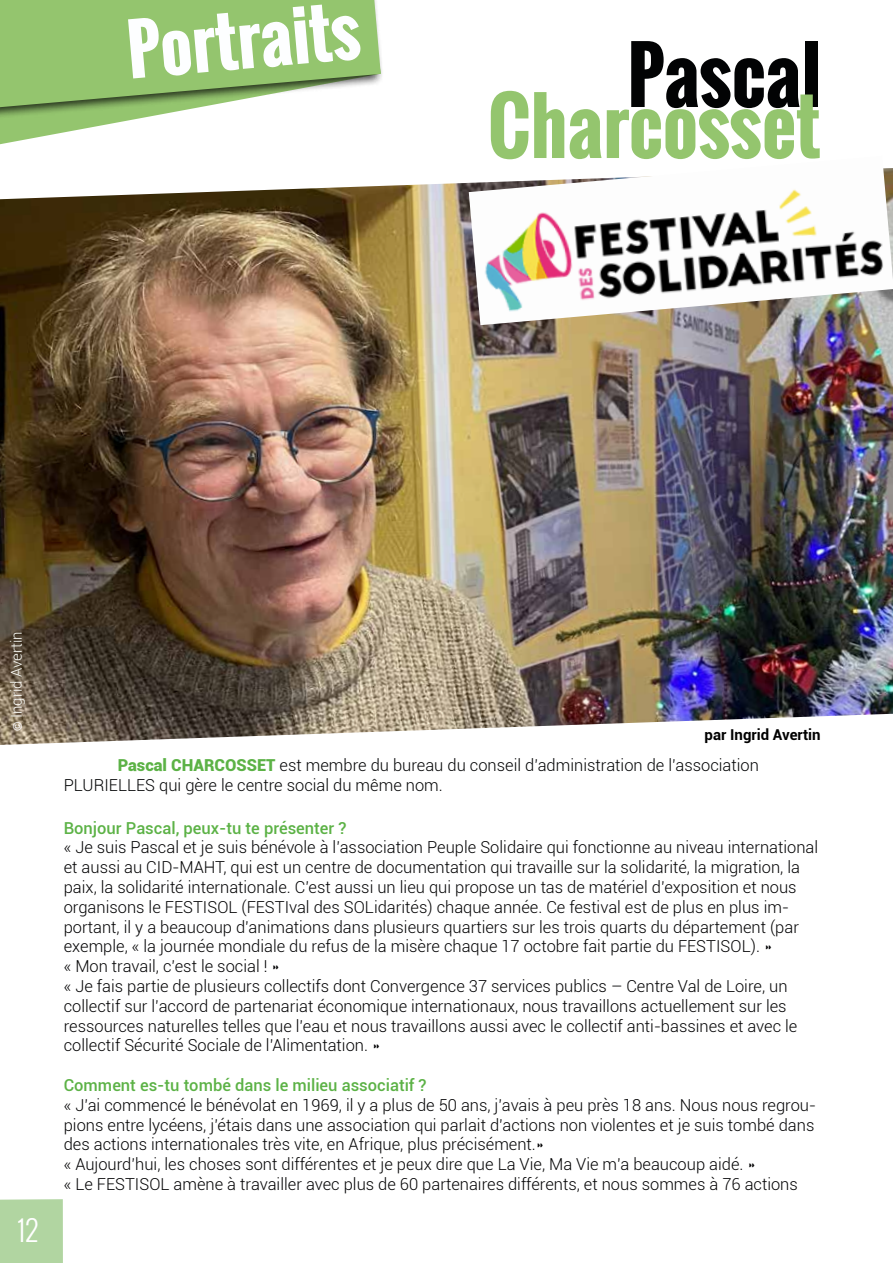
<style>
.page{position:relative;width:893px;height:1263px;background:#fff}
.page>*{position:absolute;margin:0;border:0;box-sizing:border-box;transform-origin:0 0}
.t1{font:700 75px "Oswald";color:#94c56e}
.t2{font:700 75px "Oswald";color:#020304}
.t3{font:700 67.5px "Oswald";color:#fdfeff}
.t4{font:300 28.5px "Oswald";color:#fff}
.t5{font:300 16.5px/19.8px "Roboto";color:#020203}
.t6{font:300 16.5px/19.8px "Roboto";color:#020304}
.t7{font:500 16.5px "Roboto";color:#5cb246}
.t8{font:700 15px "Roboto";color:#000}
.t9{font:300 15px "Roboto";color:#fcfdf8}
.s1{font-weight:400;font-size:12px;color:#fbfafd}
.s2{font-weight:900;color:#5cb246}
</style>
<div class="page">
<img style="left:0;top:182px;width:893px;height:563px">
<img style="left:469px;top:168px;width:424px;height:157px">
<div style="left:0;top:1199px;width:63px;height:64px;background:#b1d5a1"></div>
<svg style="left:0;top:128px;width:87px;height:16px"></svg>
<div style="left:0;top:0;width:384px;height:128px;background:#000;opacity:.75"></div>
<svg style="left:0;top:0;width:381px;height:107px;background:#98c476"></svg>
<h2 class="t3" style="left:123px;top:-1px;width:235px;rotate:-5deg">Portraits</h2>
<h1 class="t2" style="left:627px;top:19px;width:195px">Pascal</h1>
<h1 class="t1" style="left:488px;top:70px;width:334px">Charcosset</h1>
<p class="t9" style="left:6px;top:731px;width:102px;rotate:-90deg"><span class="s1">©</span> Ingrid Avertin</p>
<h3 class="t4" style="left:18px;top:1209px;width:22px">12</h3>
<p class="t8" style="left:705px;top:724px;width:118px">par Ingrid Avertin</p>
<p class="t6" style="left:64px;top:755px;width:697px;text-indent:54px"><span class="s2">Pascal CHARCOSSET</span> est membre du bureau du conseil d’administration de l’association<br>PLURIELLES qui gère le centre social du même nom.</p>
<p class="t7" style="left:64px;top:816px;width:284px">Bonjour Pascal, peux-tu te présenter ?</p>
<p class="t5" style="left:64px;top:837px;width:756px">« Je suis Pascal et je suis bénévole à l’association Peuple Solidaire qui fonctionne au niveau international et aussi au CID-MAHT, qui est un centre de documentation qui travaille sur la solidarité, la migration, la paix, la solidarité internationale. C’est aussi un lieu qui propose un tas de matériel d’exposition et nous organisons le FESTISOL (FESTIval des SOLidarités) chaque année. Ce festival est de plus en plus im&shy;portant, il y a beaucoup d’animations dans plusieurs quartiers sur les trois quarts du département (par exemple, « la journée mondiale du refus de la misère chaque 17 octobre fait partie du FESTISOL). »<br>« Mon travail, c’est le social ! »<br>« Je fais partie de plusieurs collectifs dont Convergence 37 services publics – Centre Val de Loire, un collectif sur l’accord de partenariat économique internationaux, nous travaillons actuellement sur les ressources naturelles telles que l’eau et nous travaillons aussi avec le collectif anti-bassines et avec le collectif Sécurité Sociale de l’Alimentation. »</p>
<p class="t7" style="left:64px;top:1073px;width:364px">Comment es-tu tombé dans le milieu associatif ?</p>
<p class="t5" style="left:64px;top:1094px;width:754px">« J’ai commencé le bénévolat en 1969, il y a plus de 50 ans, j’avais à peu près 18 ans. Nous nous regrou&shy;pions entre lycéens, j’étais dans une association qui parlait d’actions non violentes et je suis tombé dans des actions internationales très vite, en Afrique, plus précisément.»<br>« Aujourd’hui, les choses sont différentes et je peux dire que La Vie, Ma Vie m’a beaucoup aidé. »<br>« Le FESTISOL amène à travailler avec plus de 60 partenaires différents, et nous sommes à 76 actions</p>
</div>
